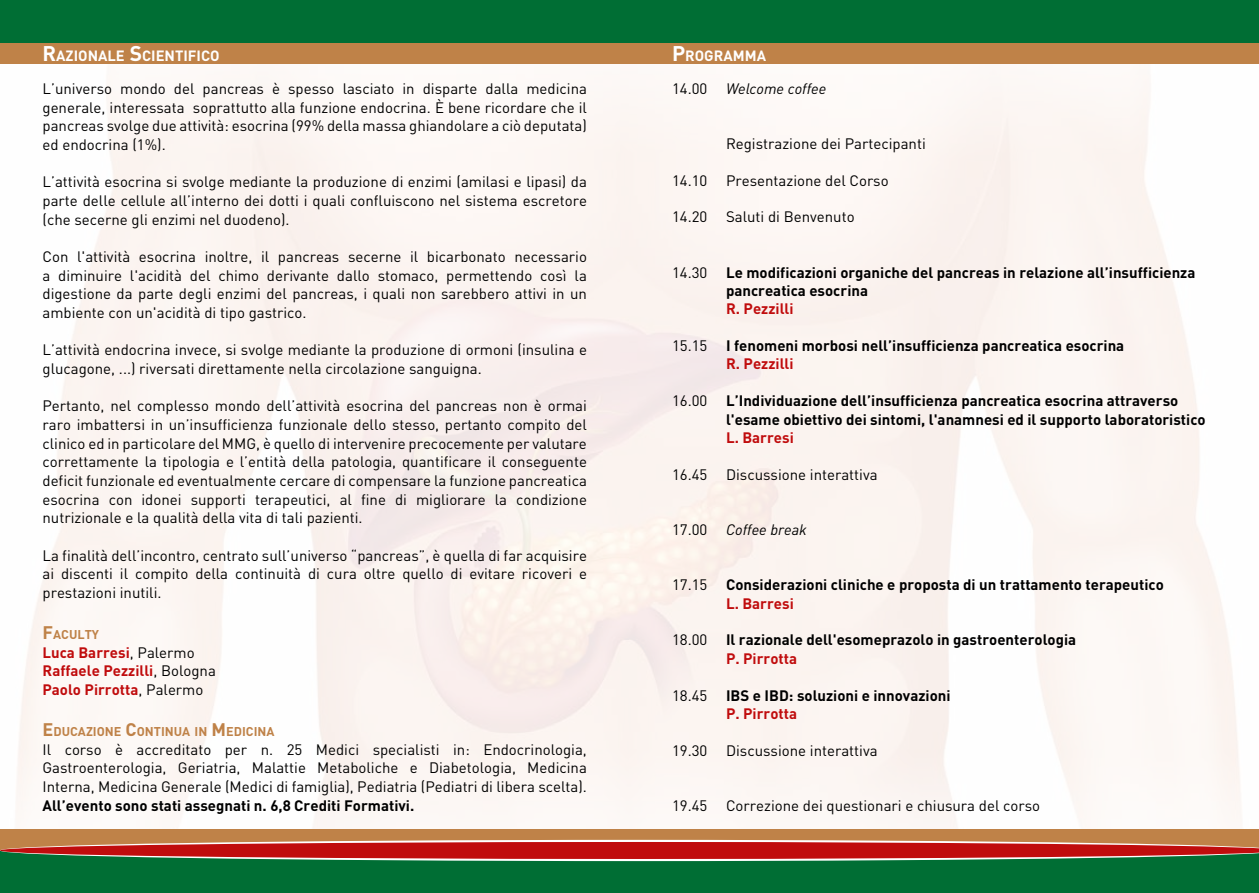
<style>
.page{position:relative;width:1259px;height:893px;background:#fff}
.page>*{position:absolute;margin:0;border:0;box-sizing:border-box;transform-origin:0 0}
.t1{font:15px/18.6px "DIN Pro";color:#000;text-align:justify}
.t2{font:700 15px/18.5px "DIN Pro";color:#000}
.t3{font:700 15px/18.6px "DIN Pro";color:#c00c0d}
.t4{font:italic 15px "DIN Pro";color:#000}
.t5{font:700 14.7px "DIN Pro";color:#fff}
.t6{font:700 12.6px "DIN Pro";color:#bf8248}
.s1{font-size:21px}
.s2{font-size:18px}
.s3{font-weight:400;color:#000}
.s4{font-style:normal}
.s5{font-weight:400}
.s6{color:#c00c0d}
</style>
<div class="page">
<div style="left:0;top:43px;width:1259px;height:21px;background:#bf8248"></div>
<div style="left:0;top:0;width:1259px;height:43px;background:#006e34"></div>
<div style="left:0;top:850px;width:1259px;height:43px;background:#006e34"></div>
<div style="left:0;top:829px;width:1259px;height:21px;background:#bf8248"></div>
<svg style="left:0;top:840px;width:1259px;height:21px"></svg>
<p class="t5" style="left:43px;top:44px;width:179px"><span class="s1">R</span>AZIONALE <span class="s1">S</span>CIENTIFICO</p>
<p class="t5" style="left:672px;top:44px;width:96px"><span class="s1">P</span>ROGRAMMA</p>
<p class="t1" style="left:43px;top:78px;width:546px">L’universo mondo del pancreas è spesso lasciato in disparte dalla medicina generale, interessata soprattutto alla funzione endocrina. È bene ricordare che il pancreas svolge due attività: esocrina (99% della massa ghiandolare a ciò deputata) ed endocrina (1%).</p>
<p class="t1" style="left:43px;top:171px;width:546px">L’attività esocrina si svolge mediante la produzione di enzimi (amilasi e lipasi) da parte delle cellule all’interno dei dotti i quali confluiscono nel sistema escretore (che secerne gli enzimi nel duodeno).</p>
<p class="t1" style="left:43px;top:246px;width:546px">Con l'attività esocrina inoltre, il pancreas secerne il bicarbonato necessario a diminuire l'acidità del chimo derivante dallo stomaco, permettendo così la digestione da parte degli enzimi del pancreas, i quali non sarebbero attivi in un ambiente con un'acidità di tipo gastrico.</p>
<p class="t1" style="left:43px;top:339px;width:546px">L’attività endocrina invece, si svolge mediante la produzione di ormoni (insulina e glucagone, ...) riversati direttamente nella circolazione sanguigna.</p>
<p class="t1" style="left:43px;top:395px;width:546px">Pertanto, nel complesso mondo dell’attività esocrina del pancreas non è ormai raro imbattersi in un’insufficienza funzionale dello stesso, pertanto compito del clinico ed in particolare del MMG, è quello di intervenire precocemente per valutare correttamente la tipologia e l’entità della patologia, quantificare il conseguente deficit funzionale ed eventualmente cercare di compensare la funzione pancreatica esocrina con idonei supporti terapeutici, al fine di migliorare la condizione nutrizionale e la qualità della vita di tali pazienti.</p>
<p class="t1" style="left:43px;top:544px;width:546px">La finalità dell’incontro, centrato sull’universo “pancreas”, è quella di far acquisire ai discenti il compito della continuità di cura oltre quello di evitare ricoveri e prestazioni inutili.</p>
<p class="t6" style="left:43px;top:624px;width:58px"><span class="s2">F</span>ACULTY</p>
<p class="t3" style="left:43px;top:641px;width:175px">Luca Barresi<span class="s3">, Palermo<br></span>Raffaele Pezzilli<span class="s3">, Bologna<br></span>Paolo Pirrotta<span class="s3">, Palermo</span></p>
<p class="t6" style="left:43px;top:721px;width:233px"><span class="s2">E</span>DUCAZIONE <span class="s2">C</span>ONTINUA IN <span class="s2">M</span>EDICINA</p>
<p class="t1" style="left:43px;top:738px;width:546px">Il corso è accreditato per n. 25 Medici specialisti in: Endocrinologia, Gastroenterologia, Geriatria, Malattie Metaboliche e Diabetologia, Medicina Interna, Medicina Generale (Medici di famiglia), Pediatria (Pediatri di libera scelta).</p>
<p class="t2" style="left:43px;top:794px;width:373px">All’evento sono stati assegnati n. 6,8 Crediti Formativi.</p>
<p class="t4" style="left:672px;top:76px;width:156px"><span class="s4">14.00</span> Welcome coffee</p>
<p class="t1" style="left:726px;top:133px;width:201px">Registrazione dei Partecipanti</p>
<p class="t1" style="left:672px;top:169px;width:218px">14.10 Presentazione del Corso</p>
<p class="t1" style="left:672px;top:206px;width:184px">14.20 Saluti di Benvenuto</p>
<p class="t2" style="left:726px;top:261px;width:471px;text-indent:-54px"><span class="s5">14.30</span> Le modificazioni organiche del pancreas in relazione all’insufficienza pancreatica esocrina</p>
<p class="t3" style="left:726px;top:298px;width:69px">R. Pezzilli</p>
<p class="t2" style="left:726px;top:335px;width:400px;text-indent:-54px"><span class="s5">15.15</span> I fenomeni morbosi nell’insufficienza pancreatica esocrina<br><span class="s6">R. Pezzilli</span></p>
<p class="t2" style="left:726px;top:390px;width:481px;text-indent:-54px"><span class="s5">16.00</span> L’Individuazione dell’insufficienza pancreatica esocrina attraverso l'esame obiettivo dei sintomi, l'anamnesi ed il supporto laboratoristico</p>
<p class="t3" style="left:726px;top:427px;width:69px">L. Barresi</p>
<p class="t1" style="left:672px;top:464px;width:207px">16.45 Discussione interattiva</p>
<p class="t4" style="left:672px;top:518px;width:136px"><span class="s4">17.00</span> Coffee break</p>
<p class="t2" style="left:726px;top:574px;width:439px;text-indent:-54px"><span class="s5">17.15</span> Considerazioni cliniche e proposta di un trattamento terapeutico<br><span class="s6">L. Barresi</span></p>
<p class="t2" style="left:726px;top:629px;width:352px;text-indent:-54px"><span class="s5">18.00</span> Il razionale dell'esomeprazolo in gastroenterologia<br><span class="s6">P. Pirrotta</span></p>
<p class="t2" style="left:726px;top:684px;width:226px;text-indent:-54px"><span class="s5">18.45</span> IBS e IBD: soluzioni e innovazioni<br><span class="s6">P. Pirrotta</span></p>
<p class="t1" style="left:672px;top:739px;width:207px">19.30 Discussione interattiva</p>
<p class="t1" style="left:672px;top:795px;width:370px">19.45 Correzione dei questionari e chiusura del corso</p>
</div>
